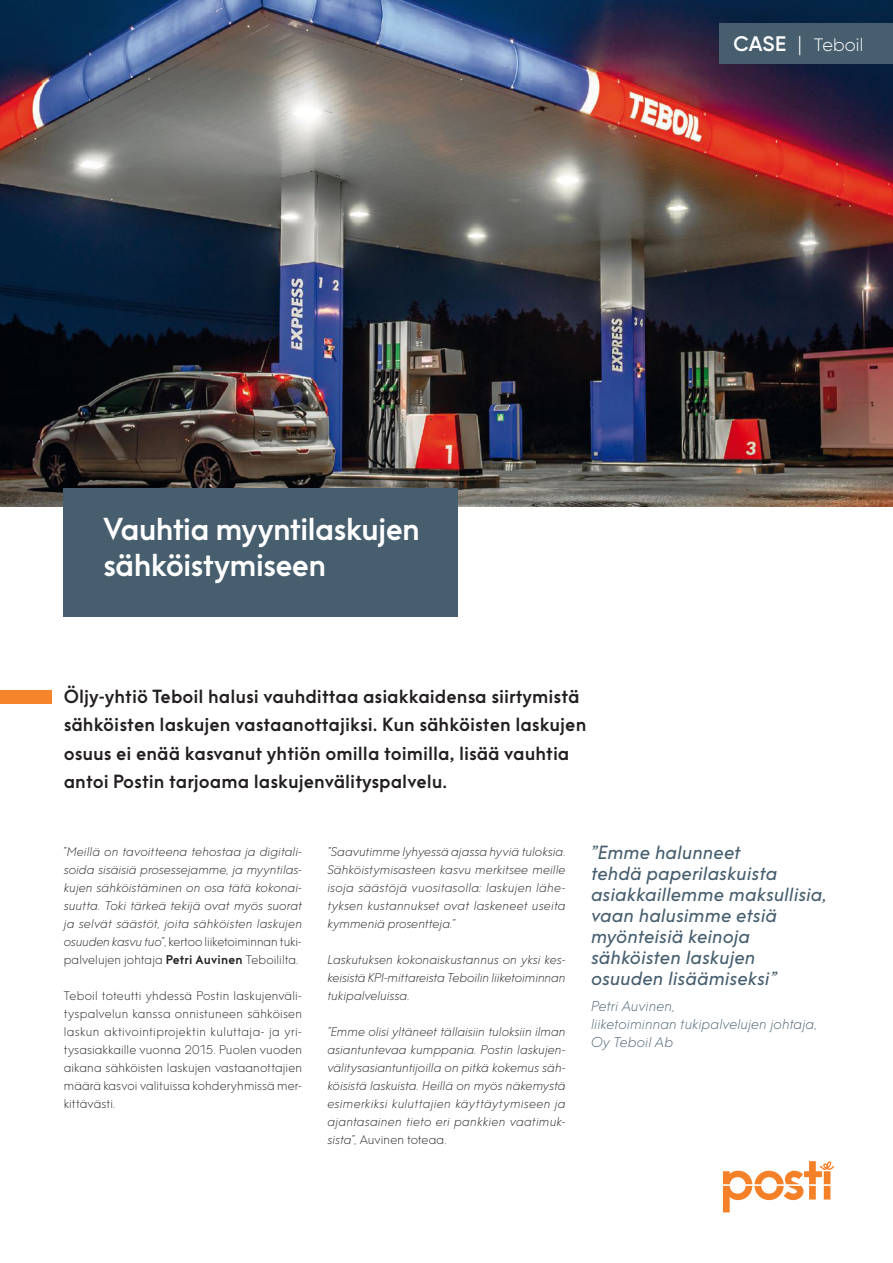
<style>
.page{position:relative;width:893px;height:1263px;background:#fff}
.page>*{position:absolute;margin:0;border:0;box-sizing:border-box;transform-origin:0 0}
.Pääotsikko_nega{font:500 30px/36px "Posti Sans";letter-spacing:-.03em;color:#fff}
.Ingressi{font:500 18px/28.5px "Posti Sans";color:#231f20}
.Sitaatti{font:italic 18px/21px "Posti Sans";letter-spacing:.005em;color:#465e6e}
.t1{font:300 18px "Gilroy";letter-spacing:.005em;color:#fff}
.Sitaatin_sanoja{font:italic 300 13.5px/18px "Posti Sans";letter-spacing:.015em;color:#465e6e}
.Leipäteksti{font:italic 300 12px/18px "Posti Sans";letter-spacing:.015em;color:#231f20;text-align:justify}
.Leipäteksti-2{font:300 12px/18px "Posti Sans";letter-spacing:.01em;color:#231f20;text-align:justify}
.s1{font-weight:600;font-size:21px}
.s2{font-size:21px}
.s3{font-style:normal}
.s4{font-weight:500;font-style:normal}
</style>
<div class="page">
<img style="left:0;top:0;width:893px;height:506px">
<div style="left:0;top:691px;width:52px;height:13px;background:#f5842a"></div>
<div style="left:64px;top:488px;width:394px;height:129px;background:#465e6e"></div>
<div style="left:719px;top:23px;width:174px;height:41px;background:#465e6e"></div>
<svg style="left:723px;top:1161px;width:111px;height:51px"></svg>
<p class="t1" style="left:733px;top:34px;width:131px"><span class="s1">CASE</span> <span class="s2">|</span> Teboil</p>
<p class="Pääotsikko_nega" style="left:103px;top:511px;width:319px">Vauhtia myyntilaskujen sähköistymiseen</p>
<p class="Ingressi" style="left:64px;top:682px;width:524px">Öljy-yhtiö Teboil halusi vauhdittaa asiakkaidensa siirtymistä sähköisten laskujen vastaanottajiksi. Kun sähköisten laskujen osuus ei enää kasvanut yhtiön omilla toimilla, lisää vauhtia antoi Postin tarjoama laskujenvälityspalvelu.</p>
<p class="Leipäteksti" style="left:64px;top:842px;width:240px"><span class="s3">”</span>Meillä on tavoitteena tehostaa ja digitali&shy;soida sisäisiä prosessejamme, ja myyntilas&shy;kujen sähköistäminen on osa tätä kokonai&shy;suutta. Toki tärkeä tekijä ovat myös suorat ja selvät säästöt, joita sähköisten laskujen osuuden kasvu tuo<span class="s3">”, kertoo liiketoiminnan tuki&shy;palvelujen johtaja</span> <span class="s4">Petri Auvinen</span> <span class="s3">Teboililta.</span></p>
<p class="Leipäteksti-2" style="left:64px;top:986px;width:240px">Teboil toteutti yhdessä Postin laskujenväli&shy;tyspalvelun kanssa onnistuneen sähköisen laskun aktivointiprojektin kuluttaja- ja yri&shy;tysasiakkaille vuonna 2015. Puolen vuoden aikana sähköisten laskujen vastaanottajien määrä kasvoi valituissa kohderyhmissä mer&shy;kittävästi.</p>
<p class="Leipäteksti" style="left:327px;top:842px;width:240px">”Saavutimme lyhyessä ajassa hyviä tuloksia.<br>Sähköistymisasteen kasvu merkitsee meille isoja säästöjä vuositasolla: laskujen lähe&shy;tyksen kustannukset ovat laskeneet useita kymmeniä prosentteja.”</p>
<p class="Leipäteksti" style="left:327px;top:950px;width:240px">Laskutuksen kokonaiskustannus on yksi kes&shy;keisistä KPI-mittareista Teboilin liiketoiminnan tukipalveluissa.</p>
<p class="Leipäteksti" style="left:327px;top:1022px;width:240px">”Emme olisi yltäneet tällaisiin tuloksiin ilman asiantuntevaa kumppania. Postin laskujen&shy;välitysasiantuntijoilla on pitkä kokemus säh&shy;köisistä laskuista. Heillä on myös näkemystä esimerkiksi kuluttajien käyttäytymiseen ja ajantasainen tieto eri pankkien vaatimuk&shy;sista”, <span class="s3">Auvinen toteaa.</span></p>
<p class="Sitaatti" style="left:591px;top:842px;width:237px">”Emme halunneet<br>tehdä paperilaskuista asiakkaillemme maksullisia, vaan halusimme etsiä myönteisiä keinoja sähköisten laskujen osuuden lisäämiseksi”</p>
<p class="Sitaatin_sanoja" style="left:591px;top:997px;width:227px">Petri Auvinen,<br>liiketoiminnan tukipalvelujen johtaja,<br>Oy Teboil Ab</p>
</div>
